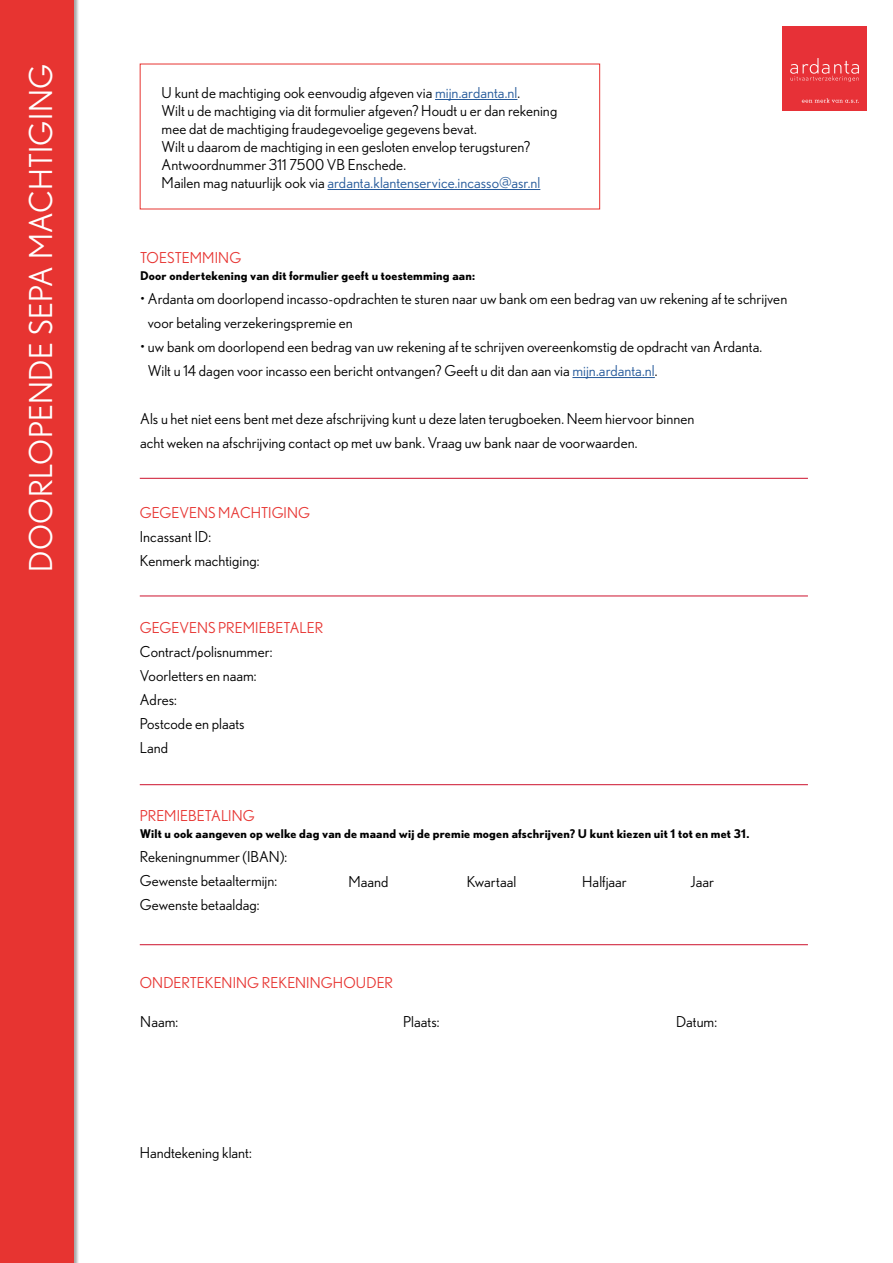
<style>
.page{position:relative;width:893px;height:1263px;background:#fff}
.page>*{position:absolute;margin:0;border:0;box-sizing:border-box;transform-origin:0 0}
.t1{font:31.5px "Nobel CE";letter-spacing:.01em;color:#fff}
.t2{font:15px/24px "Nobel CE";letter-spacing:.005em;color:#000}
.t3{font:15px "Nobel CE";letter-spacing:.005em;color:#e73431}
.t4{font:700 12px "Nobel";letter-spacing:.015em;color:#000}
.s1{color:#275b9b}
</style>
<div class="page">
<div style="left:0;top:0;width:79px;height:1263px;background:#000;opacity:.35"></div>
<div style="left:0;top:0;width:73px;height:1263px;background:#e73431"></div>
<hr style="left:435px;top:99px;width:82px;height:1px;background:#275b9b">
<hr style="left:327px;top:189px;width:213px;height:1px;background:#275b9b">
<hr style="left:572px;top:377px;width:83px;height:1px;background:#275b9b">
<hr style="left:140px;top:944px;width:668px;height:1px;background:#cd122d">
<hr style="left:140px;top:784px;width:668px;height:1px;background:#cd122d">
<hr style="left:140px;top:478px;width:668px;height:1px;background:#cd122d">
<hr style="left:140px;top:596px;width:668px;height:1px;background:#cd122d">
<div style="left:782px;top:26px;width:85px;height:85px;background:#e73137"></div>
<svg style="left:790px;top:58px;width:69px;height:24px"></svg>
<svg style="left:802px;top:98px;width:57px;height:5px"></svg>
<h1 class="t1" style="left:22px;top:572px;width:509px;rotate:-90deg">DOORLOPENDE SEPA MACHTIGING</h1>
<p class="t2" style="left:162px;top:83px;width:397px;line-height:18px">U kunt de machtiging ook eenvoudig afgeven via <span class="s1">mijn.ardanta.nl</span>.<br>Wilt u de machtiging via dit formulier afgeven? Houdt u er dan rekening mee dat de machtiging fraudegevoelige gegevens bevat.<br>Wilt u daarom de machtiging in een gesloten envelop terugsturen?<br>Antwoordnummer 311 7500 VB Enschede.<br>Mailen mag natuurlijk ook via <span class="s1">ardanta.klantenservice.incasso@asr.nl</span></p>
<p class="t3" style="left:140px;top:249px;width:103px">TOESTEMMING</p>
<p class="t4" style="left:140px;top:268px;width:337px">Door ondertekening van dit formulier geeft u toestemming aan:</p>
<p class="t2" style="left:148px;top:286px;width:641px;text-indent:-8px">• Ardanta om doorlopend incasso-opdrachten te sturen naar uw bank om een bedrag van uw rekening af te schrijven voor betaling verzekeringspremie en</p>
<p class="t2" style="left:148px;top:334px;width:616px;text-indent:-8px">• uw bank om doorlopend een bedrag van uw rekening af te schrijven overeenkomstig de opdracht van Ardanta.<br>Wilt u 14 dagen voor incasso een bericht ontvangen? Geeft u dit dan aan via <span class="s1">mijn.ardanta.nl</span>.</p>
<p class="t2" style="left:140px;top:406px;width:556px">Als u het niet eens bent met deze afschrijving kunt u deze laten terugboeken. Neem hiervoor binnen acht weken na afschrijving contact op met uw bank. Vraag uw bank naar de voorwaarden.</p>
<p class="t3" style="left:140px;top:503px;width:172px">GEGEVENS MACHTIGING</p>
<p class="t2" style="left:140px;top:525px;width:121px">Incassant ID:<br>Kenmerk machtiging:</p>
<p class="t3" style="left:140px;top:618px;width:185px">GEGEVENS PREMIEBETALER</p>
<p class="t2" style="left:140px;top:640px;width:134px">Contract/polisnummer:<br>Voorletters en naam:<br>Adres:<br>Postcode en plaats<br>Land</p>
<p class="t3" style="left:140px;top:807px;width:117px">PREMIEBETALING</p>
<p class="t4" style="left:140px;top:826px;width:611px">Wilt u ook aangeven op welke dag van de maand wij de premie mogen afschrijven? U kunt kiezen uit 1 tot en met 31.</p>
<p class="t2" style="left:140px;top:845px;width:149px">Rekeningnummer (IBAN):<br>Gewenste betaaltermijn:<br>Gewenste betaaldag:</p>
<p class="t2" style="left:348px;top:869px;width:42px">Maand</p>
<p class="t2" style="left:467px;top:869px;width:51px">Kwartaal</p>
<p class="t2" style="left:582px;top:870px;width:46px">Halfjaar</p>
<p class="t2" style="left:690px;top:870px;width:25px">Jaar</p>
<p class="t3" style="left:140px;top:973px;width:255px">ONDERTEKENING REKENINGHOUDER</p>
<p class="t2" style="left:140px;top:1010px;width:39px">Naam:</p>
<p class="t2" style="left:403px;top:1010px;width:38px">Plaats:</p>
<p class="t2" style="left:676px;top:1010px;width:42px">Datum:</p>
<p class="t2" style="left:140px;top:1140px;width:113px">Handtekening klant:</p>
</div>
